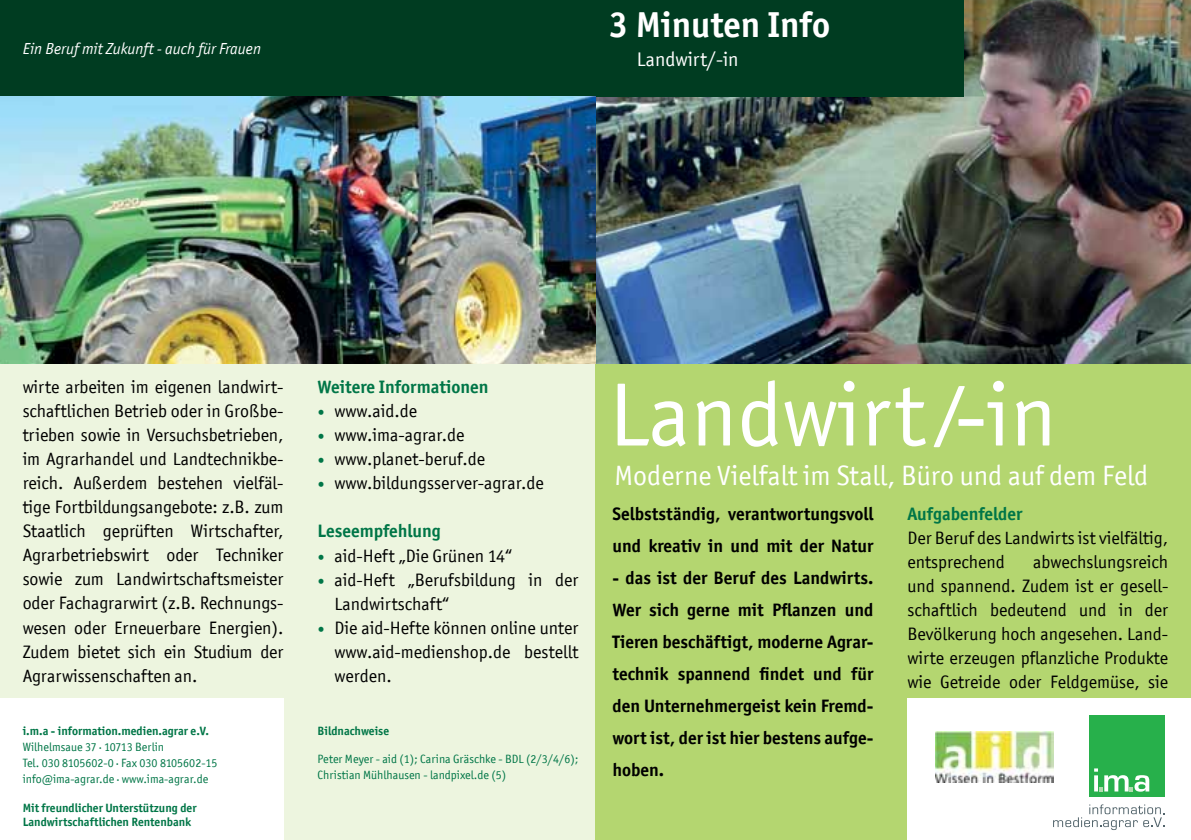
<style>
.page{position:relative;width:1191px;height:840px;background:#fff}
.page>*{position:absolute;margin:0;border:0;box-sizing:border-box;transform-origin:0 0}
.t1{font:90px "Officina San ITC";color:#fff}
.t2{font:700 36px "Officina San ITC";color:#fff}
.t3{font:28px "Officina San ITC";color:#fff}
.t4{font:20px "Officina San ITC";color:#fff}
.t5{font:18px/24px "Officina San ITC";color:#000}
.t6{font:700 18px/32px "Officina San ITC";color:#000}
.t7{font:700 18px "Officina San ITC";color:#007647}
.t8{font:italic 16px "Officina San ITC";color:#fff}
.t9{font:12px/16px "Officina San ITC";color:#007647}
.t10{font:700 12px/14.4px "Officina San ITC";color:#007647}
.s1{font-weight:700;color:#007647}
.s2{font-size:36px;color:#007647}
</style>
<div class="page">
<div style="left:0;top:363px;width:595px;height:476px;background:#edf5df"></div>
<div style="left:595px;top:363px;width:596px;height:476px;background:#b4d670"></div>
<div style="left:0;top:0;width:595px;height:96px;background:#003c21"></div>
<div style="left:0;top:697px;width:283px;height:142px;background:#fff"></div>
<div style="left:907px;top:697px;width:284px;height:142px;background:#fff"></div>
<div style="left:1089px;top:714px;width:75px;height:82px;background:#27b04b"></div>
<svg style="left:1094px;top:768px;width:55px;height:23px"></svg>
<svg style="left:1053px;top:804px;width:111px;height:25px"></svg>
<img style="left:595px;top:96px;width:596px;height:267px">
<div style="left:595px;top:0;width:369px;height:96px;background:#003c21"></div>
<img style="left:0;top:96px;width:595px;height:267px">
<img style="left:935px;top:731px;width:118px;height:51px">
<img style="left:964px;top:0;width:227px;height:96px">
<p class="t8" style="left:23px;top:40px;width:240px">Ein Beruf mit Zukunft - auch für Frauen</p>
<h2 class="t2" style="left:609px;top:3px;width:223px">3 Minuten Info</h2>
<p class="t4" style="left:637px;top:47px;width:103px">Landwirt/-in</p>
<p class="t5" style="left:23px;top:375px;width:262px;text-align:justify">wirte arbeiten im eigenen landwirt&shy;schaftlichen Betrieb oder in Großbe&shy;trieben sowie in Versuchsbetrieben, im Agrarhandel und Landtechnikbe&shy;reich. Außerdem bestehen vielfäl&shy;tige Fortbildungsangebote: z.B. zum Staatlich geprüften Wirtschafter, Agrarbetriebswirt oder Techniker sowie zum Landwirtschaftsmeister oder Fachagrarwirt (z.B. Rechnungs&shy;wesen oder Erneuerbare Energien).<br>Zudem bietet sich ein Studium der Agrarwissenschaften an.</p>
<p class="t5" style="left:317px;top:375px;width:228px"><span class="s1">Weitere Informationen<br></span><span class="s2">·</span> www.aid.de<br><span class="s2">·</span> www.ima-agrar.de<br><span class="s2">·</span> www.planet-beruf.de<br><span class="s2">·</span> www.bildungsserver-agrar.de</p>
<p class="t7" style="left:317px;top:520px;width:125px">Leseempfehlung</p>
<p class="t5" style="left:317px;top:543px;width:196px"><span class="s2">·</span> aid-Heft „Die Grünen 14“</p>
<p class="t5" style="left:317px;top:567px;width:262px"><span class="s2">·</span> aid-Heft „Berufsbildung in der</p>
<p class="t5" style="left:334px;top:591px;width:116px">Landwirtschaft“</p>
<p class="t5" style="left:317px;top:615px;width:262px"><span class="s2">·</span> Die aid-Hefte können online unter</p>
<p class="t5" style="left:334px;top:639px;width:245px">www.aid-medienshop.de bestellt</p>
<p class="t5" style="left:334px;top:663px;width:59px">werden.</p>
<p class="t10" style="left:23px;top:723px;width:188px">i.m.a - information.medien.agrar e.V.</p>
<p class="t9" style="left:23px;top:738px;width:196px">Wilhelmsaue 37 · 10713 Berlin<br>Tel. 030 8105602-0 · Fax 030 8105602-15 info@ima-agrar.de · www.ima-agrar.de</p>
<p class="t10" style="left:23px;top:800px;width:175px">Mit freundlicher Unterstützung der<br>Landwirtschaftlichen Rentenbank</p>
<p class="t10" style="left:317px;top:723px;width:73px">Bildnachweise</p>
<p class="t9" style="left:317px;top:750px;width:262px">Peter Meyer - aid (1); Carina Gräschke - BDL (2/3/4/6);<br>Christian Mühlhausen - landpixel.de (5)</p>
<h1 class="t1" style="left:609px;top:363px;width:449px">Landwirt ∕-in</h1>
<h3 class="t3" style="left:614px;top:459px;width:535px">Moderne Vielfalt im Stall, Büro und auf dem Feld</h3>
<p class="t7" style="left:907px;top:502px;width:117px">Aufgabenfelder</p>
<p class="t5" style="left:907px;top:525px;width:262px">Der Beruf des Landwirts ist vielfältig, entsprechend</p>
<p class="t6" style="left:612px;top:497px;width:262px">Selbstständig, verantwortungsvoll und kreativ in und mit der Natur</p>
<p class="t6" style="left:612px;top:561px;width:262px;text-align:justify">- das ist der Beruf des Landwirts.<br>Wer sich gerne mit Pflanzen und Tieren beschäftigt, moderne Agrar&shy;technik spannend findet und für den Unternehmergeist kein Fremd&shy;wort ist, der ist hier bestens aufge&shy;hoben.</p>
<p class="t5" style="left:907px;top:549px;width:262px;text-align:justify;text-indent:126px">abwechslungsreich und spannend. Zudem ist er gesell&shy;schaftlich bedeutend und in der Bevölkerung hoch angesehen. Land&shy;wirte erzeugen pflanzliche Produkte wie Getreide oder Feldgemüse, sie</p>
</div>
